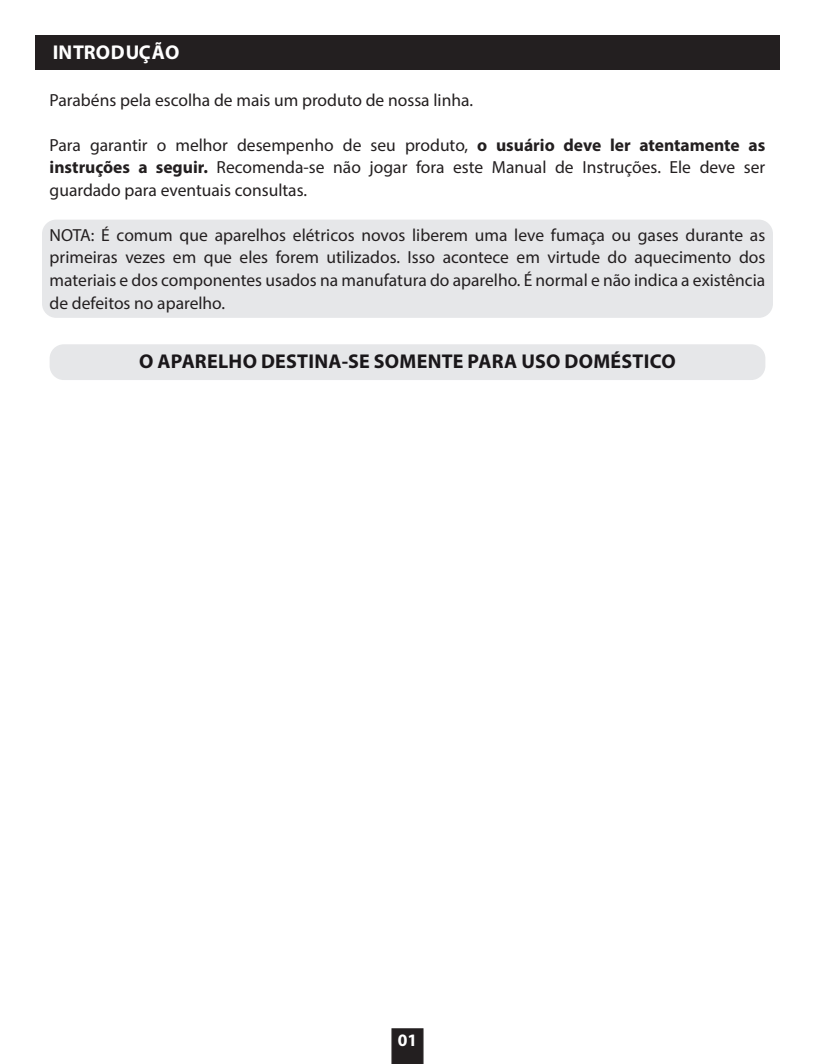
<style>
.page{position:relative;width:815px;height:1064px;background:#fff}
.page>*{position:absolute;margin:0;border:0;box-sizing:border-box;transform-origin:0 0}
.t1{font:700 20px "Myriad Pro";letter-spacing:.01em;color:#1a171a}
.t2{font:700 20px "Myriad Pro";letter-spacing:.01em;color:#fff}
.t3{font:17.5px/22.5px "Myriad Pro";color:#231f20;text-align:justify}
.t4{font:700 17.5px "Myriad Pro";color:#fff}
.s1{font-weight:700}
</style>
<div class="page">
<div style="left:42px;top:219px;width:731px;height:99px;background:#e6e7e9;border-radius:14px"></div>
<div style="left:50px;top:344px;width:715px;height:36px;background:#e6e7e9;border-radius:14px"></div>
<div style="left:35px;top:35px;width:745px;height:35px;background:#231f20"></div>
<svg style="left:391px;top:1028px;width:32px;height:35px"></svg>
<p class="t2" style="left:53px;top:39px;width:128px">INTRODUÇÃO</p>
<p class="t3" style="left:50px;top:88px;width:425px">Parabéns pela escolha de mais um produto de nossa linha.</p>
<p class="t3" style="left:50px;top:133px;width:717px">Para garantir o melhor desempenho de seu produto, <span class="s1">o usuário deve ler atentamente as instruções a seguir.</span> Recomenda-se não jogar fora este Manual de Instruções. Ele deve ser guardado para eventuais consultas.</p>
<p class="t3" style="left:50px;top:223px;width:717px">NOTA: É comum que aparelhos elétricos novos liberem uma leve fumaça ou gases durante as primeiras vezes em que eles forem utilizados. Isso acontece em virtude do aquecimento dos materiais e dos componentes usados na manufatura do aparelho. É normal e não indica a existência de defeitos no aparelho.</p>
<p class="t1" style="left:139px;top:348px;width:538px">O APARELHO DESTINA-SE SOMENTE PARA USO DOMÉSTICO</p>
<p class="t4" style="left:398px;top:1028px;width:21px">01</p>
</div>
